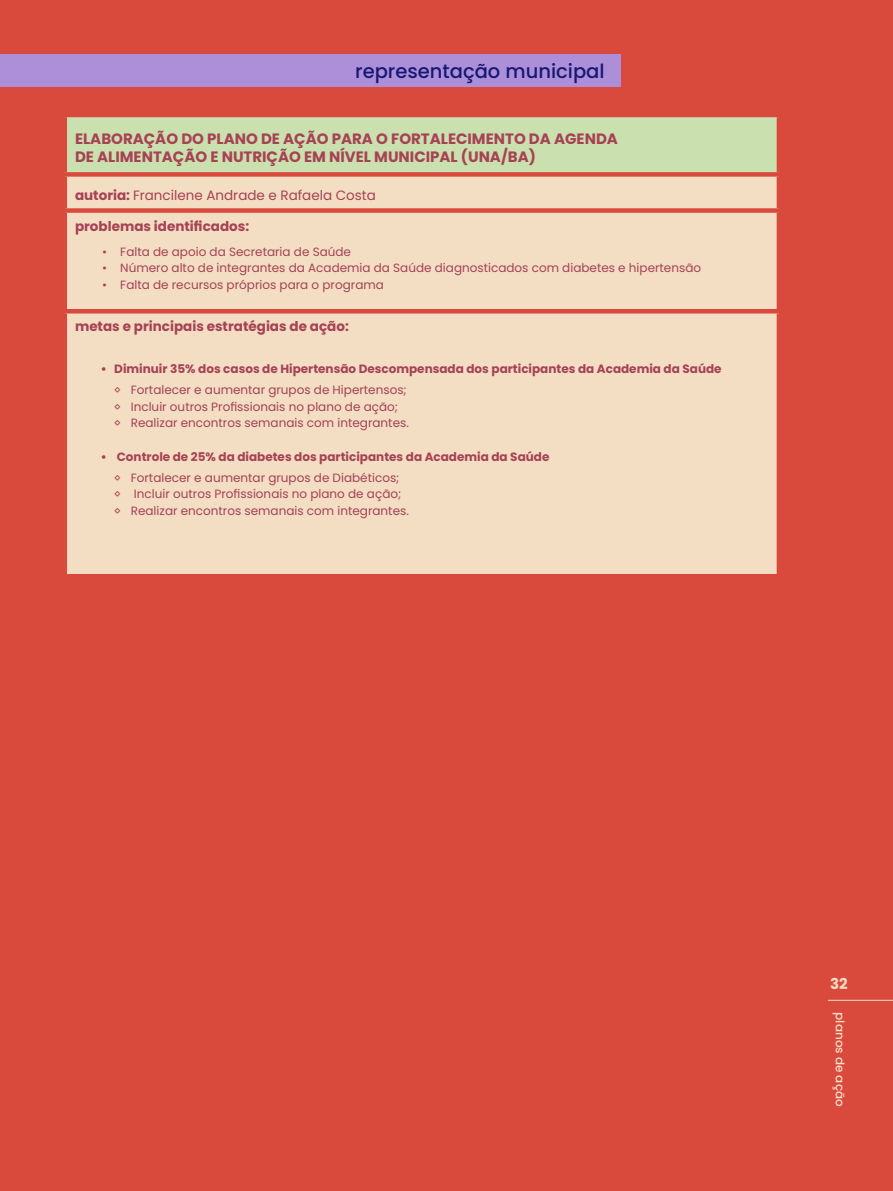
<style>
.page{position:relative;width:893px;height:1191px;background:#d9493c}
.page>*{position:absolute;margin:0;border:0;box-sizing:border-box;transform-origin:0 0}
.t1{font:500 19.5px "Poppins";color:#161973}
.t2{font:700 15px/18px "Poppins";color:#a64254}
.t3{font:700 15px "Poppins";color:#f3ddc3}
.t4{font:700 13.5px "Poppins";color:#a64254}
.t5{font:13.5px "Poppins";color:#a64254}
.t6{font:12px/16.5px "Poppins";color:#a64254}
.t7{font:700 12px "Poppins";color:#a64254}
.t8{font:500 12px "Poppins";color:#f3ddc3}
.s1{font-weight:700}
</style>
<div class="page">
<hr style="left:828px;top:1000px;width:65px;height:1px;background:#f3ddc3">
<div style="left:0;top:54px;width:621px;height:33px;background:#ad8fd9"></div>
<div style="left:65px;top:115px;width:714px;height:59px;background:#cae0af"></div>
<div style="left:67px;top:177px;width:710px;height:397px;background:#f3ddc3"></div>
<hr style="left:63px;top:113px;width:718px;height:4px;background:#d9493c">
<hr style="left:63px;top:117px;width:4px;height:55px;background:#d9493c">
<hr style="left:777px;top:117px;width:4px;height:55px;background:#d9493c">
<div style="left:63px;top:172px;width:718px;height:5px;background:#d9493c"></div>
<hr style="left:63px;top:177px;width:4px;height:31px;background:#d9493c">
<hr style="left:777px;top:177px;width:4px;height:31px;background:#d9493c">
<div style="left:63px;top:208px;width:718px;height:5px;background:#d9493c"></div>
<hr style="left:63px;top:213px;width:4px;height:96px;background:#d9493c">
<hr style="left:777px;top:213px;width:4px;height:96px;background:#d9493c">
<hr style="left:63px;top:309px;width:718px;height:4px;background:#d9493c">
<hr style="left:63px;top:313px;width:4px;height:261px;background:#d9493c">
<hr style="left:777px;top:313px;width:4px;height:261px;background:#d9493c">
<hr style="left:63px;top:574px;width:718px;height:4px;background:#d9493c">
<h1 class="t1" style="left:355px;top:59px;width:251px">representação municipal</h1>
<p class="t2" style="left:75px;top:129px;width:544px">ELABORAÇÃO DO PLANO DE AÇÃO PARA O FORTALECIMENTO DA AGENDA<br>DE ALIMENTAÇÃO E NUTRIÇÃO EM NÍVEL MUNICIPAL (UNA/BA)</p>
<p class="t5" style="left:75px;top:187px;width:302px"><span class="s1">autoria:</span> Francilene Andrade e Rafaela Costa</p>
<p class="t4" style="left:75px;top:218px;width:176px">problemas identificados:</p>
<p class="t6" style="left:102px;top:243px;width:250px">• Falta de apoio da Secretaria de Saúde</p>
<p class="t6" style="left:102px;top:260px;width:600px">• Número alto de integrantes da Academia da Saúde diagnosticados com diabetes e hipertensão</p>
<p class="t6" style="left:102px;top:276px;width:283px">• Falta de recursos próprios para o programa</p>
<p class="t4" style="left:75px;top:319px;width:275px">metas e principais estratégias de ação:</p>
<p class="t7" style="left:101px;top:362px;width:622px">• Diminuir 35% dos casos de Hipertensão Descompensada dos participantes da Academia da Saúde</p>
<p class="t6" style="left:114px;top:382px;width:296px">◊ Fortalecer e aumentar grupos de Hipertensos; ◊ Incluir outros Profissionais no plano de ação;<br>◊ Realizar encontros semanais com integrantes.</p>
<p class="t7" style="left:101px;top:449px;width:450px">• Controle de 25% da diabetes dos participantes da Academia da Saúde</p>
<p class="t6" style="left:114px;top:469px;width:296px">◊ Fortalecer e aumentar grupos de Diabéticos; ◊ Incluir outros Profissionais no plano de ação; ◊ Realizar encontros semanais com integrantes.</p>
<p class="t3" style="left:830px;top:975px;width:19px">32</p>
<p class="t8" style="left:847px;top:1012px;width:96px;rotate:90deg">planos de ação</p>
</div>
